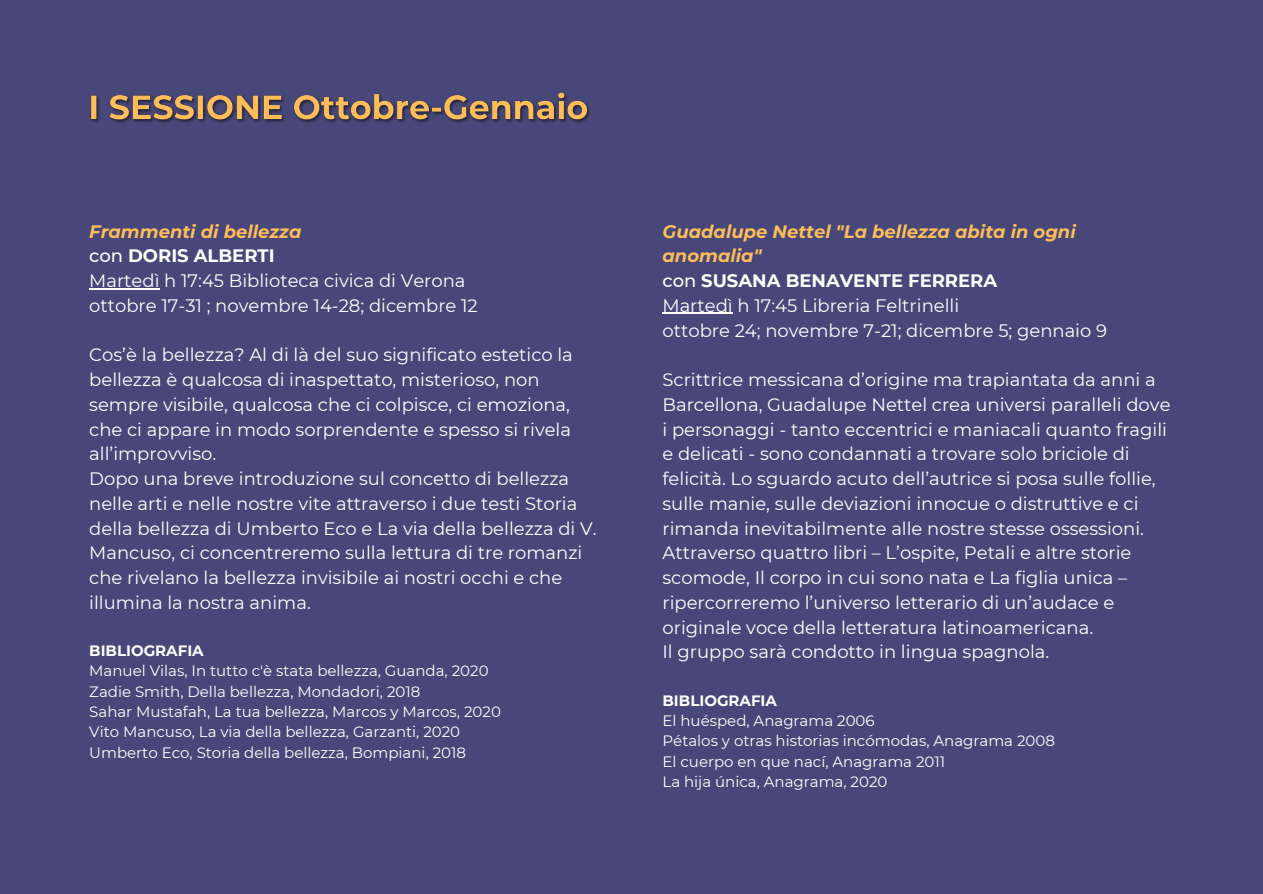
<style>
.page{position:relative;width:1263px;height:894px;background:#fff}
.page>*{position:absolute;margin:0;border:0;box-sizing:border-box;transform-origin:0 0}
.t1{font:18px/24.8px "Montserrat";color:#fff}
.t2{font:italic 700 18px/24.8px "Montserrat";color:#ffbd59}
.t3{font:700 18px "Montserrat";color:#fff}
.t4{font:15px "Montserrat";color:#fff}
.t5{font:700 15px "Montserrat";color:#fff}
.s1{font-weight:500}
</style>
<div class="page">
<div style="left:0;top:0;width:1263px;height:893px;background:#474779"></div>
<hr style="left:89px;top:288px;width:71px;height:1px;background:#fff">
<hr style="left:662px;top:313px;width:71px;height:1px;background:#fff">
<img style="left:91px;top:92px;width:499px;height:31px">
<p class="t2" style="left:89px;top:218px;width:214px">Frammenti di bellezza</p>
<p class="t3" style="left:89px;top:245px;width:187px"><span class="s1">con</span> DORIS ALBERTI</p>
<p class="t1" style="left:89px;top:268px;width:378px">Martedì h 17:45 Biblioteca civica di Verona</p>
<p class="t1" style="left:89px;top:293px;width:390px">ottobre 17-31 ; novembre 14-28; dicembre 12</p>
<p class="t1" style="left:89px;top:342px;width:485px">Cos’è la bellezza? Al di là del suo significato estetico la bellezza è qualcosa di inaspettato, misterioso, non sempre visibile, qualcosa che ci colpisce, ci emoziona, che ci appare in modo sorprendente e spesso si rivela all’improvviso.</p>
<p class="t1" style="left:89px;top:466px;width:509px">Dopo una breve introduzione sul concetto di bellezza nelle arti e nelle nostre vite attraverso i due testi Storia della bellezza di Umberto Eco e La via della bellezza di V.<br>Mancuso, ci concentreremo sulla lettura di tre romanzi che rivelano la bellezza invisibile ai nostri occhi e che illumina la nostra anima.</p>
<p class="t5" style="left:89px;top:641px;width:116px">BIBLIOGRAFIA</p>
<p class="t4" style="left:89px;top:661px;width:401px">Manuel Vilas, In tutto c'è stata bellezza, Guanda, 2020</p>
<p class="t4" style="left:89px;top:682px;width:333px">Zadie Smith, Della bellezza, Mondadori, 2018</p>
<p class="t4" style="left:89px;top:702px;width:413px">Sahar Mustafah, La tua bellezza, Marcos y Marcos, 2020</p>
<p class="t4" style="left:89px;top:722px;width:372px">Vito Mancuso, La via della bellezza, Garzanti, 2020</p>
<p class="t4" style="left:89px;top:742px;width:378px">Umberto Eco, Storia della bellezza, Bompiani, 2018</p>
<p class="t2" style="left:662px;top:218px;width:415px">Guadalupe Nettel "La bellezza abita in ogni anomalia"</p>
<p class="t3" style="left:662px;top:269px;width:336px"><span class="s1">con</span> SUSANA BENAVENTE FERRERA</p>
<p class="t1" style="left:662px;top:293px;width:298px">Martedì h 17:45 Libreria Feltrinelli</p>
<p class="t1" style="left:662px;top:317px;width:446px">ottobre 24; novembre 7-21; dicembre 5; gennaio 9</p>
<p class="t1" style="left:662px;top:367px;width:509px">Scrittrice messicana d’origine ma trapiantata da anni a Barcellona, Guadalupe Nettel crea universi paralleli dove i personaggi - tanto eccentrici e maniacali quanto fragili e delicati - sono condannati a trovare solo briciole di felicità. Lo sguardo acuto dell’autrice si posa sulle follie, sulle manie, sulle deviazioni innocue o distruttive e ci rimanda inevitabilmente alle nostre stesse ossessioni.<br>Attraverso quattro libri – L’ospite, Petali e altre storie scomode, Il corpo in cui sono nata e La figlia unica – ripercorreremo l’universo letterario di un’audace e originale voce della letteratura latinoamericana.</p>
<p class="t1" style="left:662px;top:639px;width:388px">Il gruppo sarà condotto in lingua spagnola.</p>
<p class="t5" style="left:662px;top:691px;width:116px">BIBLIOGRAFIA</p>
<p class="t4" style="left:662px;top:711px;width:214px">El huésped, Anagrama 2006</p>
<p class="t4" style="left:662px;top:731px;width:394px">Pétalos y otras historias incómodas, Anagrama 2008</p>
<p class="t4" style="left:662px;top:751px;width:284px">El cuerpo en que nací, Anagrama 2011</p>
<p class="t4" style="left:662px;top:772px;width:226px">La hija única, Anagrama, 2020</p>
</div>
